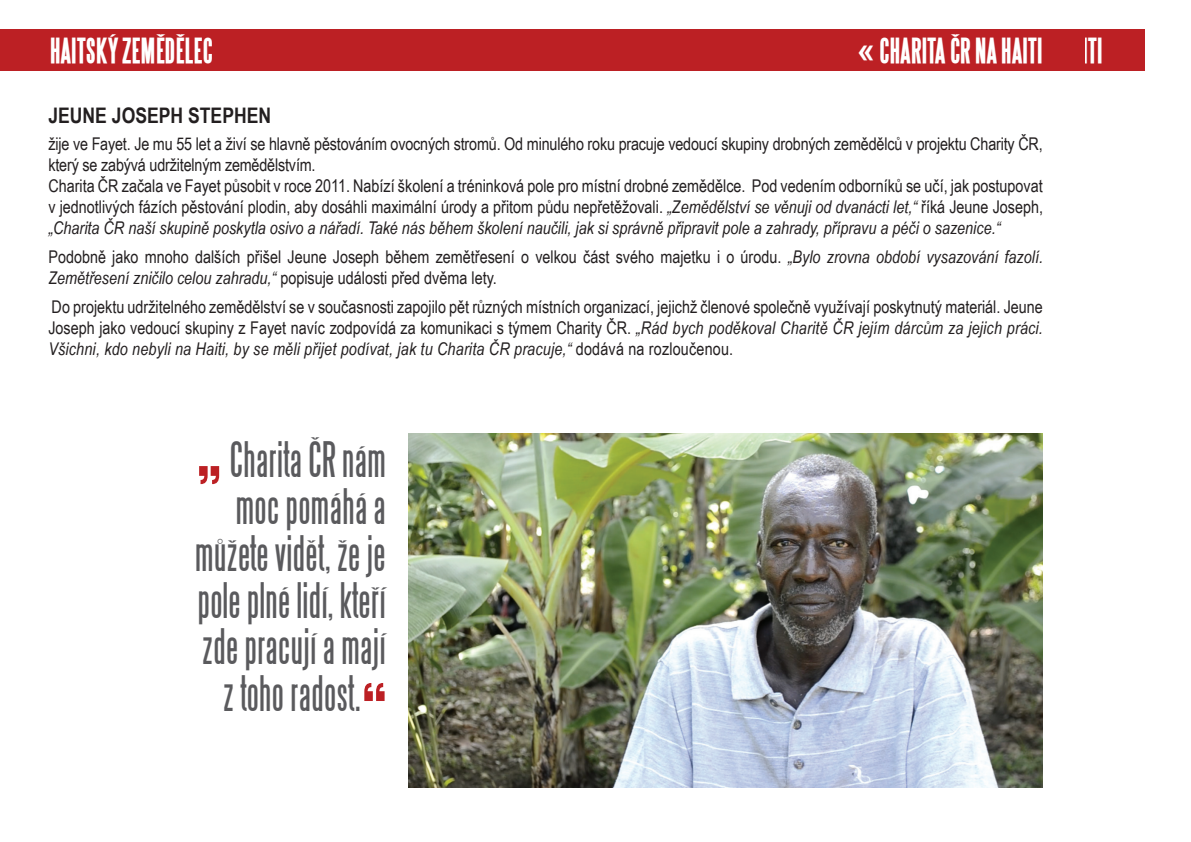
<style>
.page{position:relative;width:1191px;height:842px;background:#fff}
.page>*{position:absolute;margin:0;border:0;box-sizing:border-box;transform-origin:0 0}
.t1{font:117.8px "Steelfish";color:#bc2024}
.t2{font:44.8px/46.8px "Steelfish";letter-spacing:.01em;color:#5a5a5d;text-align:right}
.t3{font:700 31.2px "Steelfish";letter-spacing:.01em;color:#fff}
.fine{font:700 21.4px "Arial Narrow";color:#231f20}
.fine-2{font:17.5px/21px "Arial Narrow";color:#231f20}
.s1{font-style:italic}
</style>
<div class="page">
<div style="left:0;top:30px;width:1144px;height:41px;background:#bc2024"></div>
<img style="left:409px;top:434px;width:633px;height:353px">
<p class="t3" style="left:50px;top:33px;width:164px">HAITSKÝ ZEMĚDĚLEC</p>
<p class="t3" style="left:856px;top:33px;width:187px">« CHARITA ČR NA HAITI</p>
<h3 class="t3" style="left:916px;top:33px;width:187px">« CHARITA ČR NA HAITI</h3>
<p class="fine" style="left:48px;top:99px;width:224px">JEUNE JOSEPH STEPHEN</p>
<p class="fine-2" style="left:48px;top:132px;width:996px">žije ve Fayet. Je mu 55 let a živí se hlavně pěstováním ovocných stromů. Od minulého roku pracuje vedoucí skupiny drobných zemědělců v projektu Charity ČR, který se zabývá udržitelným zemědělstvím.</p>
<p class="fine-2" style="left:48px;top:175px;width:996px;text-align:justify">Charita ČR začala ve Fayet působit v roce 2011. Nabízí školení a tréninková pole pro místní drobné zemědělce. Pod vedením odborníků se učí, jak postupovat v jednotlivých fázích pěstování plodin, aby dosáhli maximální úrody a přitom půdu nepřetěžovali. <span class="s1">„Zemědělství se věnuji od dvanácti let,“</span> říká Jeune Joseph, <span class="s1">„Charita ČR naší skupině poskytla osivo a nářadí. Také nás během školení naučili, jak si správně připravit pole a zahrady, přípravu a péči o sazenice.“</span></p>
<p class="fine-2" style="left:48px;top:245px;width:996px">Podobně jako mnoho dalších přišel Jeune Joseph během zemětřesení o velkou část svého majetku i o úrodu. <span class="s1">„Bylo zrovna období vysazování fazolí.<br>Zemětřesení zničilo celou zahradu,“</span> popisuje události před dvěma lety.</p>
<p class="fine-2" style="left:48px;top:295px;width:996px;text-align:justify">Do projektu udržitelného zemědělství se v současnosti zapojilo pět různých místních organizací, jejichž členové společně využívají poskytnutý materiál. Jeune Joseph jako vedoucí skupiny z Fayet navíc zodpovídá za komunikaci s týmem Charity ČR. <span class="s1">„Rád bych poděkoval Charitě ČR jejím dárcům za jejich práci.<br>Všichni, kdo nebyli na Haiti, by se měli přijet podívat, jak tu Charita ČR pracuje,“</span> dodává na rozloučenou.</p>
<p class="t2" style="left:195px;top:437px;width:192px">Charita ČR nám moc pomáhá a můžete vidět, že je pole plné lidí, kteří zde pracují a mají</p>
<p class="t2" style="left:223px;top:671px;width:139px">z toho radost.</p>
<p class="t1" style="left:361px;top:669px;width:26px">“</p>
<p class="t1" style="left:197px;top:369px;width:26px">„</p>
</div>
